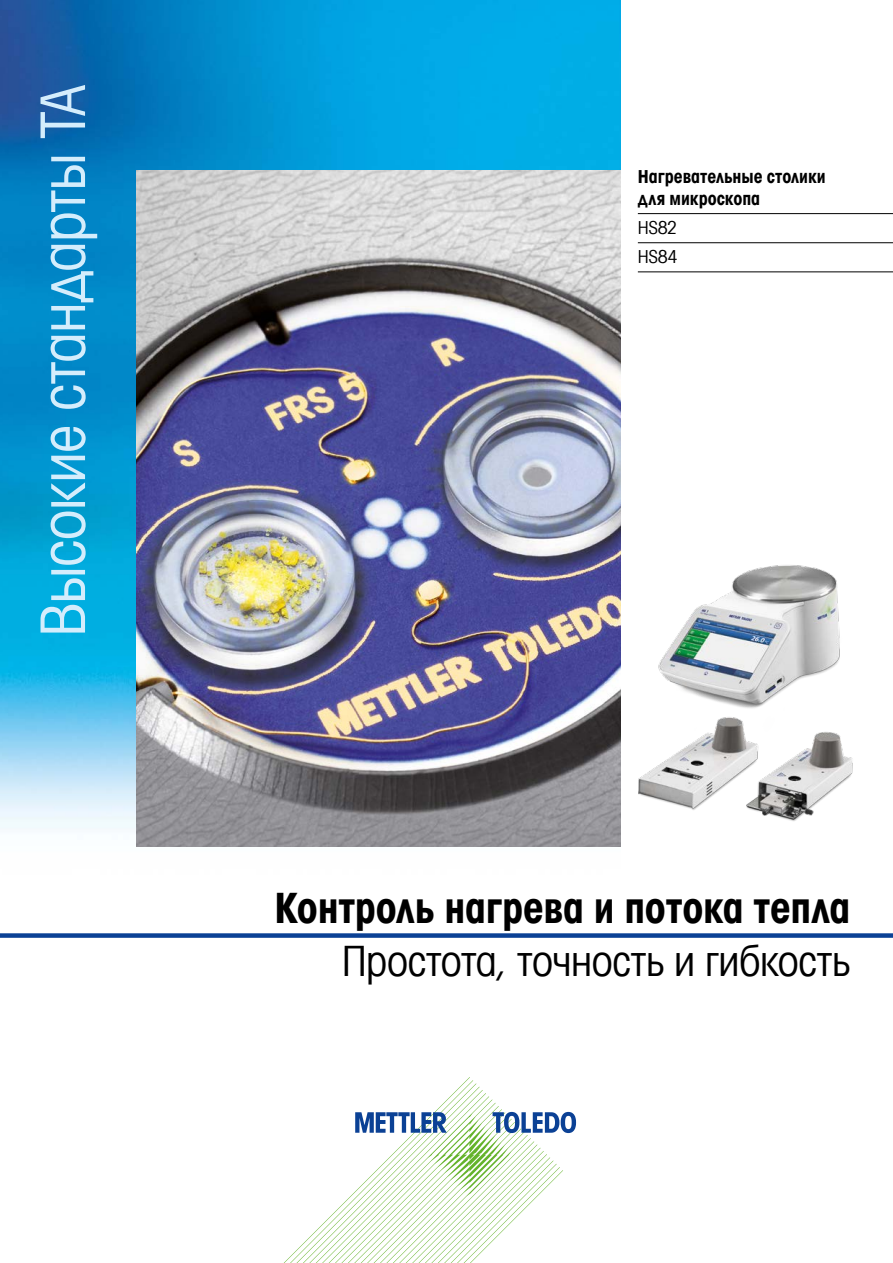
<style>
.page{position:relative;width:893px;height:1263px;background:#fff}
.page>*{position:absolute;margin:0;border:0;box-sizing:border-box;transform-origin:0 0}
.t1{font:61.5px "Avant Garde Gothic Cd Bk ITC";letter-spacing:-.015em;color:#d4edfc}
.t2{font:42px "Avant Garde Gothic Cd Bd ITC";letter-spacing:-.005em;color:#000}
.t3{font:42px "Avant Garde Gothic Cd Bk ITC";letter-spacing:-.01em;color:#000}
.t4{font:18px/21.6px "Avant Garde Gothic Cd Bd ITC";color:#000}
.t5{font:18px/29.1px "Avant Garde Gothic Cd Bk ITC";letter-spacing:-.005em;color:#000}
</style>
<div class="page">
<img style="left:0;top:0;width:621px;height:847px">
<svg style="left:284px;top:1077px;width:292px;height:186px"></svg>
<div style="left:0;top:933px;width:893px;height:5px;background:#0b4195"></div>
<img style="left:136px;top:170px;width:485px;height:676px">
<hr style="left:638px;top:213px;width:255px;height:1px;background:#000">
<hr style="left:638px;top:242px;width:255px;height:1px;background:#000">
<hr style="left:638px;top:271px;width:255px;height:1px;background:#000">
<img style="left:658px;top:565px;width:182px;height:143px">
<svg style="left:785px;top:672px;width:55px;height:36px"></svg>
<img style="left:638px;top:717px;width:215px;height:104px">
<div style="left:628px;top:703px;width:59px;height:39px;background:#fff"></div>
<h1 class="t1" style="left:25px;top:637px;width:554px;rotate:-90deg">Высокие стандарты ТА</h1>
<p class="t4" style="left:638px;top:165px;width:189px">Нагревательные столики для микроскопа</p>
<p class="t5" style="left:638px;top:212px;width:41px">HS82<br>HS84</p>
<h2 class="t2" style="left:274px;top:881px;width:577px">Контроль нагрева и потока тепла</h2>
<h2 class="t3" style="left:342px;top:935px;width:510px">Простота, точность и гибкость</h2>
</div>
